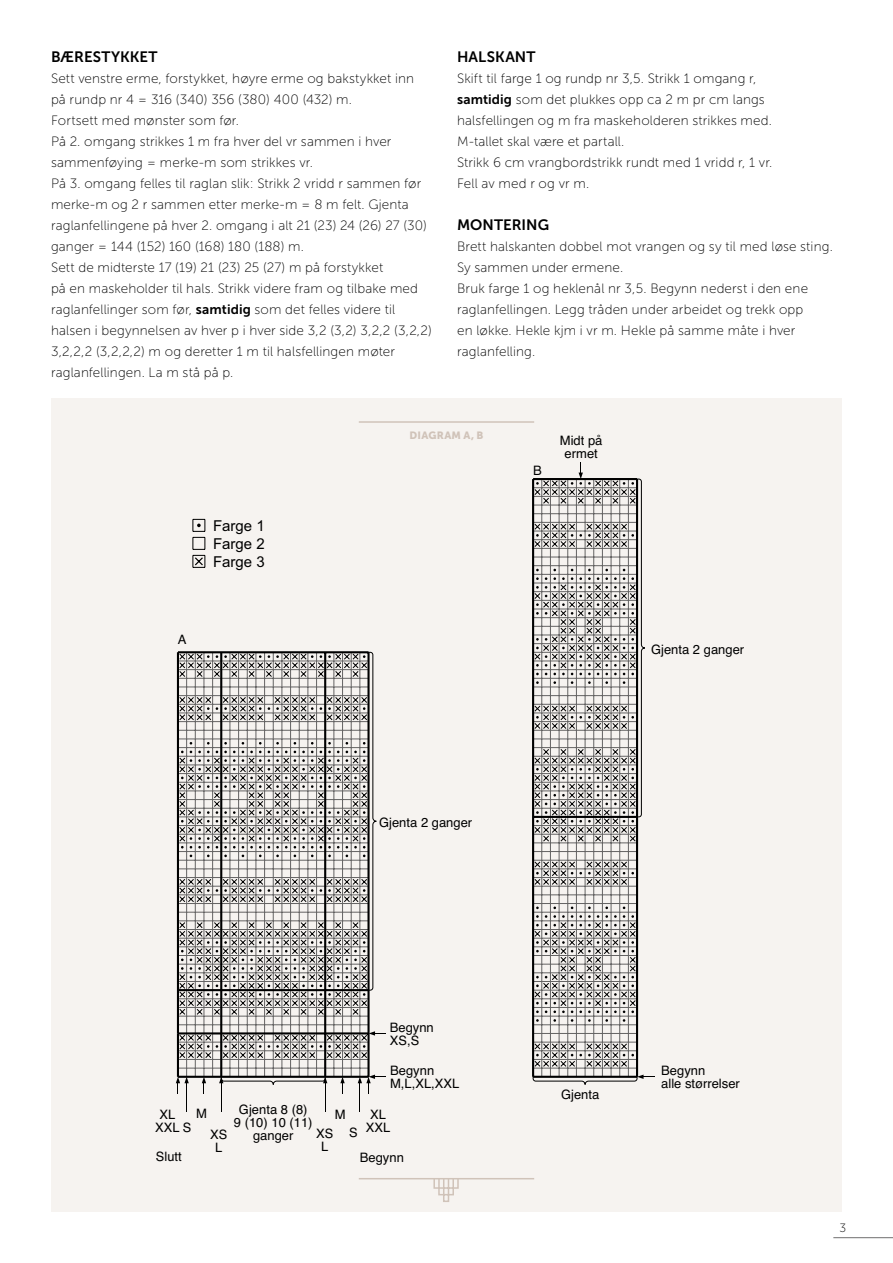
<style>
.page{position:relative;width:893px;height:1263px;background:#fff}
.page>*{position:absolute;margin:0;border:0;box-sizing:border-box;transform-origin:0 0}
.INNHOLD-_Opps{font:15px "Museo Sans 700";letter-spacing:.005em;color:#000}
.t1{font:15px/18px "Arial";color:#000;text-align:justify}
.INNHOLD-_Opps-2{font:13.5px/21px "Museo Sans 100";letter-spacing:.01em;color:#000}
.t2{font:13.05px/13px "Helvetica";color:#000;text-align:center}
.t3{font:12px "Museo Sans 100";color:#000}
.t4{font:10.5px "Museo Sans 900";letter-spacing:.02em;color:#d0c3b9}
.s1{font-family:"Museo Sans 700"}
</style>
<div class="page">
<hr style="left:833px;top:1237px;width:60px;height:1px;background:#706f6f">
<div style="left:51px;top:399px;width:791px;height:813px;background:#f6f3f0"></div>
<svg style="left:433px;top:1179px;width:26px;height:23px"></svg>
<hr style="left:360px;top:1178px;width:173px;height:1px;background:#d0c3b9">
<hr style="left:360px;top:421px;width:173px;height:2px;background:#d0c3b9">
<svg style="left:176px;top:462px;width:478px;height:649px"></svg>
<p class="INNHOLD-_Opps" style="left:51px;top:49px;width:108px">BÆRESTYKKET</p>
<p class="INNHOLD-_Opps-2" style="left:51px;top:68px;width:364px">Sett venstre erme, forstykket, høyre erme og bakstykket inn på rundp nr 4 = 316 (340) 356 (380) 400 (432) m.</p>
<p class="INNHOLD-_Opps-2" style="left:51px;top:110px;width:190px">Fortsett med mønster som før.</p>
<p class="INNHOLD-_Opps-2" style="left:51px;top:131px;width:342px">På 2. omgang strikkes 1 m fra hver del vr sammen i hver sammenføying = merke-m som strikkes vr.</p>
<p class="INNHOLD-_Opps-2" style="left:51px;top:173px;width:377px">På 3. omgang felles til raglan slik: Strikk 2 vridd r sammen før merke-m og 2 r sammen etter merke-m = 8 m felt. Gjenta raglanfellingene på hver 2. omgang i alt 21 (23) 24 (26) 27 (30) ganger = 144 (152) 160 (168) 180 (188) m.</p>
<p class="INNHOLD-_Opps-2" style="left:51px;top:257px;width:382px">Sett de midterste 17 (19) 21 (23) 25 (27) m på forstykket<br>på en maskeholder til hals. Strikk videre fram og tilbake med raglanfellinger som før, <span class="s1">samtidig</span> som det felles videre til halsen i begynnelsen av hver p i hver side 3,2 (3,2) 3,2,2 (3,2,2)<br>3,2,2,2 (3,2,2,2) m og deretter 1 m til halsfellingen møter raglanfellingen. La m stå på p.</p>
<p class="INNHOLD-_Opps" style="left:457px;top:49px;width:80px">HALSKANT</p>
<p class="INNHOLD-_Opps-2" style="left:457px;top:68px;width:301px">Skift til farge 1 og rundp nr 3,5. Strikk 1 omgang r,</p>
<p class="INNHOLD-_Opps-2" style="left:457px;top:89px;width:316px"><span class="s1">samtidig</span> som det plukkes opp ca 2 m pr cm langs halsfellingen og m fra maskeholderen strikkes med.</p>
<p class="INNHOLD-_Opps-2" style="left:457px;top:131px;width:169px">M-tallet skal være et partall.</p>
<p class="INNHOLD-_Opps-2" style="left:457px;top:152px;width:317px">Strikk 6 cm vrangbordstrikk rundt med 1 vridd r, 1 vr.</p>
<p class="INNHOLD-_Opps-2" style="left:457px;top:173px;width:134px">Fell av med r og vr m.</p>
<p class="INNHOLD-_Opps" style="left:457px;top:217px;width:93px">MONTERING</p>
<p class="INNHOLD-_Opps-2" style="left:457px;top:236px;width:377px">Brett halskanten dobbel mot vrangen og sy til med løse sting.</p>
<p class="INNHOLD-_Opps-2" style="left:457px;top:257px;width:168px">Sy sammen under ermene.</p>
<p class="INNHOLD-_Opps-2" style="left:457px;top:278px;width:352px">Bruk farge 1 og heklenål nr 3,5. Begynn nederst i den ene raglanfellingen. Legg tråden under arbeidet og trekk opp en løkke. Hekle kjm i vr m. Hekle på samme måte i hver raglanfelling.</p>
<p class="t2" style="left:178px;top:633px;width:10px">A</p>
<p class="t1" style="left:213px;top:517px;width:53px">Farge 1<br>Farge 2<br>Farge 3</p>
<p class="t4" style="left:410px;top:429px;width:75px">DIAGRAM A, B</p>
<p class="t2" style="left:533px;top:464px;width:10px">B</p>
<p class="t2" style="left:560px;top:434px;width:44px">Midt på ermet</p>
<p class="t2" style="left:379px;top:816px;width:95px">Gjenta 2 ganger</p>
<p class="t2" style="left:651px;top:643px;width:95px">Gjenta 2 ganger</p>
<p class="t2" style="left:390px;top:1021px;width:46px;text-align:left">Begynn<br>XS,S</p>
<p class="t2" style="left:390px;top:1064px;width:71px;text-align:left">Begynn<br>M,L,XL,XXL</p>
<p class="t2" style="left:661px;top:1064px;width:80px;text-align:left">Begynn<br>alle størrelser</p>
<p class="t2" style="left:561px;top:1088px;width:40px">Gjenta</p>
<p class="t2" style="left:234px;top:1103px;width:80px">Gjenta 8 (8)<br>9 (10) 10 (11)</p>
<p class="t2" style="left:196px;top:1107px;width:12px">M</p>
<p class="t2" style="left:335px;top:1108px;width:12px">M</p>
<p class="t2" style="left:159px;top:1109px;width:17px">XL</p>
<p class="t2" style="left:156px;top:1150px;width:27px">Slutt</p>
<p class="t2" style="left:360px;top:1151px;width:46px">Begynn</p>
<p class="t2" style="left:366px;top:1109px;width:26px">XL<br>XXL</p>
<p class="t2" style="left:155px;top:1121px;width:38px">XXL S</p>
<p class="t2" style="left:349px;top:1126px;width:10px">S</p>
<p class="t2" style="left:316px;top:1127px;width:19px">XS<br>L</p>
<p class="t2" style="left:210px;top:1128px;width:19px">XS</p>
<p class="t2" style="left:253px;top:1129px;width:42px">ganger</p>
<p class="t2" style="left:215px;top:1141px;width:9px">L</p>
<p class="t3" style="left:839px;top:1221px;width:8px">3</p>
</div>
